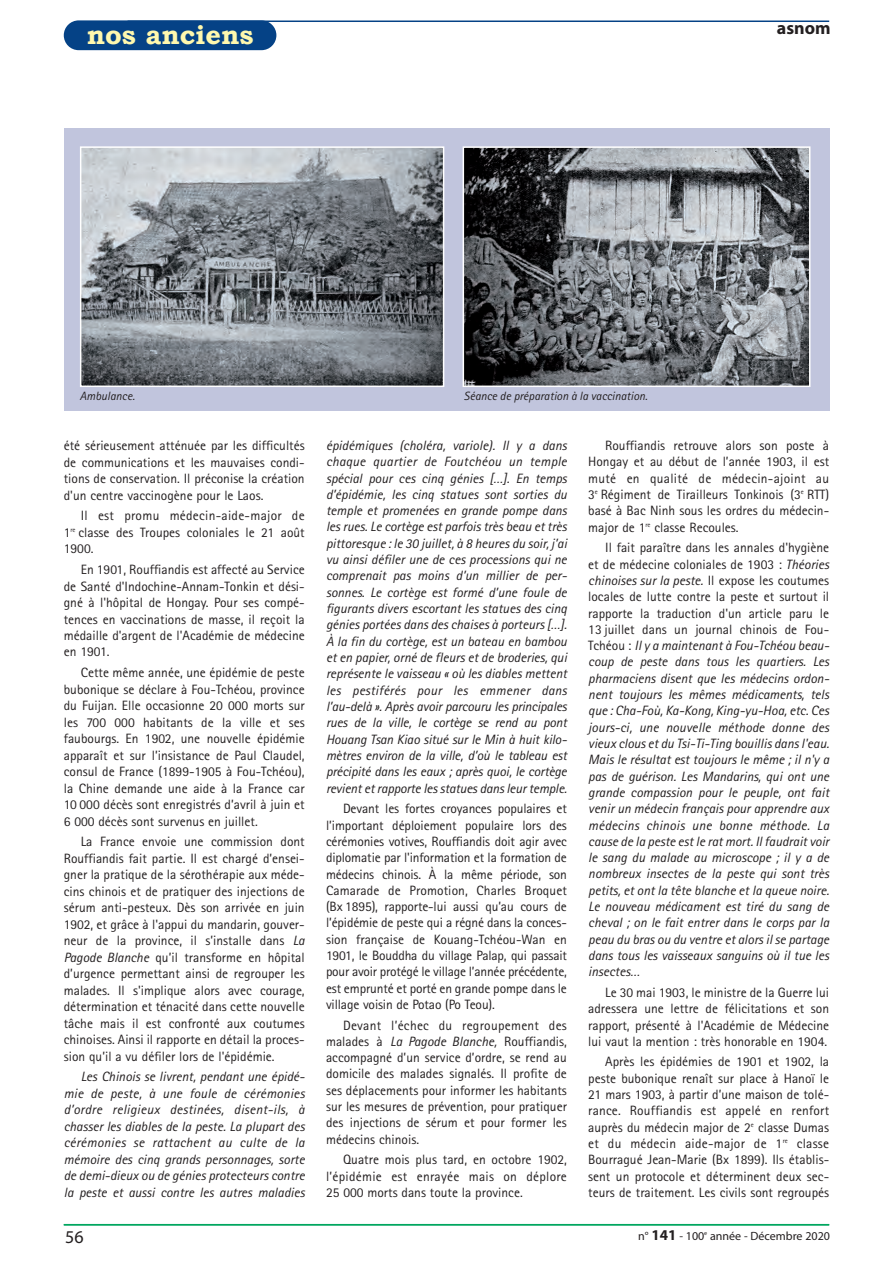
<style>
.page{position:relative;width:893px;height:1263px;background:#fff}
.page>*{position:absolute;margin:0;border:0;box-sizing:border-box;transform-origin:0 0}
.t1{font:700 27px "Bookman Old Style";color:#fff8ae}
.t2{font:700 18px "Myriad";color:#231f20}
.t3{font:18px "Myriad";color:#231f20}
.t4{font:13.5px/16.4px "Rotis Sans Serif";color:#231f20;text-align:justify}
.t5{font:italic 13.5px/16.4px "Rotis Sans Serif";color:#231f20;text-align:justify}
.t6{font:italic 12px "Rotis Sans Serif";color:#231f20}
.t7{font:12px "Myriad";color:#231f20}
.s1{font-style:italic}
.s2{font-style:normal}
.s3{font-weight:700;font-size:15px}
</style>
<div class="page">
<hr style="left:128px;top:21px;width:701px;height:1px;background:#054286">
<div style="left:64px;top:20px;width:212px;height:30px;background:#054286;border-radius:15px"></div>
<hr style="left:64px;top:1224px;width:765px;height:1px;background:#00a65f">
<div style="left:64px;top:128px;width:765px;height:283px;background:#c1c5dd"></div>
<img style="left:83px;top:149px;width:358px;height:235px">
<div style="left:80px;top:146px;width:364px;height:241px;border:2px solid #fff"></div>
<img style="left:466px;top:149px;width:341px;height:235px">
<div style="left:463px;top:146px;width:347px;height:241px;border:2px solid #fff"></div>
<p class="t1" style="left:87px;top:19px;width:168px">nos anciens</p>
<p class="t2" style="left:777px;top:21px;width:55px">asnom</p>
<p class="t6" style="left:80px;top:391px;width:56px">Ambulance.</p>
<p class="t6" style="left:464px;top:391px;width:185px">Séance de préparation à la vaccination.</p>
<p class="t4" style="left:64px;top:439px;width:242px">été sérieusement atténuée par les difficultés de communications et les mauvaises condi&shy;tions de conservation. Il préconise la création d'un centre vaccinogène pour le Laos.</p>
<p class="t4" style="left:64px;top:509px;width:242px;text-indent:17px">Il est promu médecin-aide-major de 1<sup>re</sup> classe des Troupes coloniales le 21 août 1900.</p>
<p class="t4" style="left:64px;top:563px;width:242px;text-indent:17px">En 1901, Rouffiandis est affecté au Service de Santé d'Indochine-Annam-Tonkin et dési&shy;gné à l'hôpital de Hongay. Pour ses compé&shy;tences en vaccinations de masse, il reçoit la médaille d'argent de l'Académie de médecine en 1901.</p>
<p class="t4" style="left:64px;top:666px;width:242px;text-indent:17px">Cette même année, une épidémie de peste bubonique se déclare à Fou-Tchéou, province du Fuijan. Elle occasionne 20 000 morts sur les 700 000 habitants de la ville et ses faubourgs. En 1902, une nouvelle épidémie apparaît et sur l’insistance de Paul Claudel, consul de France (1899-1905 à Fou-Tchéou), la Chine demande une aide à la France car 10 000 décès sont enregistrés d’avril à juin et 6 000 décès sont survenus en juillet.</p>
<p class="t4" style="left:64px;top:835px;width:242px;text-indent:17px">La France envoie une commission dont Rouffiandis fait partie. Il est chargé d’ensei&shy;gner la pratique de la sérothérapie aux méde&shy;cins chinois et de pratiquer des injections de sérum anti-pesteux. Dès son arrivée en juin 1902, et grâce à l'appui du mandarin, gouver&shy;neur de la province, il s’installe dans <span class="s1">La Pagode Blanche</span> qu’il transforme en hôpital d’urgence permettant ainsi de regrouper les malades. Il s'implique alors avec courage, détermination et ténacité dans cette nouvelle tâche mais il est confronté aux coutumes chinoises. Ainsi il rapporte en détail la proces&shy;sion qu’il a vu défiler lors de l'épidémie.</p>
<p class="t5" style="left:64px;top:1070px;width:242px;text-indent:17px">Les Chinois se livrent, pendant une épidé&shy;mie de peste, à une foule de cérémonies d’ordre religieux destinées, disent-ils, à chasser les diables de la peste. La plupart des cérémonies se rattachent au culte de la mémoire des cinq grands personnages, sorte de demi-dieux ou de génies protecteurs contre la peste et aussi contre les autres maladies</p>
<p class="t3" style="left:65px;top:1230px;width:20px">56</p>
<p class="t5" style="left:326px;top:438px;width:242px">épidémiques (choléra, variole). Il y a dans chaque quartier de Foutchéou un temple spécial pour ces cinq génies […]. En temps d’épidémie, les cinq statues sont sorties du temple et promenées en grande pompe dans les rues. Le cortège est parfois très beau et très pittoresque : le 30 juillet, à 8 heures du soir, j’ai vu ainsi défiler une de ces processions qui ne comprenait pas moins d’un millier de per&shy;sonnes. Le cortège est formé d’une foule de figurants divers escortant les statues des cinq génies portées dans des chaises à porteurs […].<br>À la fin du cortège, est un bateau en bambou et en papier, orné de fleurs et de broderies, qui représente le vaisseau « où les diables mettent les pestiférés pour les emmener dans l’au-delà ». Après avoir parcouru les principales rues de la ville, le cortège se rend au pont Houang Tsan Kiao situé sur le Min à huit kilo&shy;mètres environ de la ville, d’où le tableau est précipité dans les eaux ; après quoi, le cortège revient et rapporte les statues dans leur temple.</p>
<p class="t4" style="left:326px;top:802px;width:242px;text-indent:17px">Devant les fortes croyances populaires et l’important déploiement populaire lors des cérémonies votives, Rouffiandis doit agir avec diplomatie par l'information et la formation de médecins chinois. À la même période, son Camarade de Promotion, Charles Broquet (Bx 1895), rapporte-lui aussi qu’au cours de l’épidémie de peste qui a régné dans la conces&shy;sion française de Kouang-Tchéou-Wan en 1901, le Bouddha du village Palap, qui passait pour avoir protégé le village l’année précédente, est emprunté et porté en grande pompe dans le village voisin de Potao (Po Teou).</p>
<p class="t4" style="left:326px;top:1018px;width:242px;text-indent:17px">Devant l’échec du regroupement des malades à <span class="s1">La Pagode Blanche,</span> Rouffiandis, accompagné d’un service d’ordre, se rend au domicile des malades signalés. Il profite de ses déplacements pour informer les habitants sur les mesures de prévention, pour pratiquer des injections de sérum et pour former les médecins chinois.</p>
<p class="t4" style="left:326px;top:1153px;width:242px;text-indent:17px">Quatre mois plus tard, en octobre 1902, l’épidémie est enrayée mais on déplore 25 000 morts dans toute la province.</p>
<p class="t4" style="left:588px;top:439px;width:242px;text-indent:17px">Rouffiandis retrouve alors son poste à Hongay et au début de l’année 1903, il est muté en qualité de médecin-ajoint au 3<sup>e</sup> Régiment de Tirailleurs Tonkinois (3<sup>e</sup> RTT) basé à Bac Ninh sous les ordres du médecin&shy;major de 1<sup>re</sup> classe Recoules.</p>
<p class="t5" style="left:588px;top:541px;width:243px;text-indent:17px"><span class="s2">Il fait paraître dans les annales d'hygiène et de médecine coloniales de 1903 :</span> Théories chinoises sur la peste. <span class="s2">Il expose les coutumes locales de lutte contre la peste et surtout il rapporte la traduction d'un article paru le 13 juillet dans un journal chinois de Fou-Tchéou :</span> Il y a maintenant à Fou-Tchéou beau&shy;coup de peste dans tous les quartiers. Les pharmaciens disent que les médecins ordon&shy;nent toujours les mêmes médicaments, tels que : Cha-Foù, Ka-Kong, King-yu-Hoa, etc. Ces jours-ci, une nouvelle méthode donne des vieux clous et du Tsi-Ti-Ting bouillis dans l'eau.<br>Mais le résultat est toujours le même ; il n'y a pas de guérison. Les Mandarins, qui ont une grande compassion pour le peuple, ont fait venir un médecin français pour apprendre aux médecins chinois une bonne méthode. La cause de la peste est le rat mort. Il faudrait voir le sang du malade au microscope ; il y a de nombreux insectes de la peste qui sont très petits, et ont la tête blanche et la queue noire.<br>Le nouveau médicament est tiré du sang de cheval ; on le fait entrer dans le corps par la peau du bras ou du ventre et alors il se partage dans tous les vaisseaux sanguins où il tue les insectes…</p>
<p class="t4" style="left:588px;top:985px;width:242px;text-indent:17px">Le 30 mai 1903, le ministre de la Guerre lui adressera une lettre de félicitations et son rapport, présenté à l'Académie de Médecine lui vaut la mention : très honorable en 1904.</p>
<p class="t4" style="left:588px;top:1055px;width:242px;text-indent:17px">Après les épidémies de 1901 et 1902, la peste bubonique renaît sur place à Hanoï le 21 mars 1903, à partir d’une maison de tolé&shy;rance. Rouffiandis est appelé en renfort auprès du médecin major de 2<sup>e</sup> classe Dumas et du médecin aide-major de 1<sup>re</sup> classe Bourragué Jean-Marie (Bx 1899). Ils établis&shy;sent un protocole et déterminent deux sec&shy;teurs de traitement. Les civils sont regroupés</p>
<p class="t7" style="left:638px;top:1231px;width:193px">n° <span class="s3">141</span> - 100<sup>e</sup> année - Décembre 2020</p>
</div>
